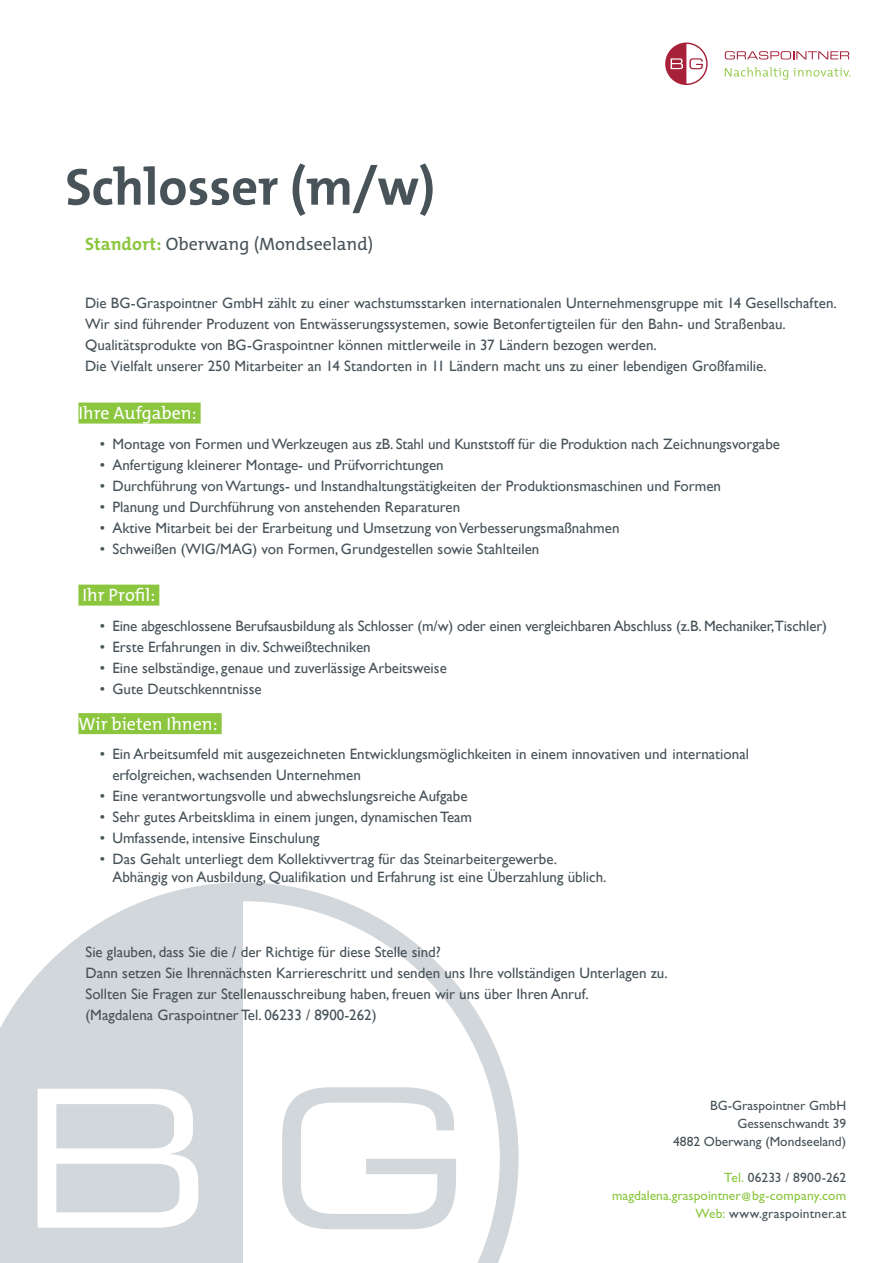
<style>
.page{position:relative;width:893px;height:1263px;background:#fff}
.page>*{position:absolute;margin:0;border:0;box-sizing:border-box;transform-origin:0 0}
.t1{font:700 52.5px "The Mix E2 s";color:#475359}
.t2{font:18px "The Mix E2 s";color:#fff}
.t3{font:18px "The Mix E2 s";color:#475359}
.t4{font:15px/21px "Gill Sans";color:#475359}
.t5{font:13.5px/18px "Gill Sans Std";letter-spacing:.005em;color:#8bc63e;text-align:right}
.t6{font:13.5px/18px "Gill Sans Std";color:#475359;text-align:right}
.s1{font-weight:700;color:#8bc63e}
.s2{color:#475359}
.s3{font-weight:700;font-size:9px}
</style>
<div class="page">
<svg style="left:0;top:882px;width:519px;height:381px"></svg>
<svg style="left:282px;top:1087px;width:174px;height:142px"></svg>
<svg style="left:38px;top:1089px;width:160px;height:139px"></svg>
<svg style="left:725px;top:51px;width:124px;height:8px"></svg>
<svg style="left:725px;top:67px;width:125px;height:13px"></svg>
<svg style="left:665px;top:43px;width:43px;height:42px"></svg>
<div style="left:78px;top:403px;width:123px;height:21px;background:#8bc63e"></div>
<div style="left:78px;top:585px;width:81px;height:21px;background:#8bc63e"></div>
<div style="left:78px;top:713px;width:144px;height:21px;background:#8bc63e"></div>
<h1 class="t1" style="left:65px;top:153px;width:372px">Schlosser (m/w)</h1>
<p class="t3" style="left:85px;top:232px;width:289px"><span class="s1">Standort:</span> Oberwang (Mondseeland)</p>
<p class="t4" style="left:85px;top:293px;width:753px">Die BG-Graspointner GmbH zählt zu einer wachstumsstarken internationalen Unternehmensgruppe mit 14 Gesellschaften.<br>Wir sind führender Produzent von Entwässerungssystemen, sowie Betonfertigteilen für den Bahn- und Straßenbau.<br>Qualitätsprodukte von BG-Graspointner können mittlerweile in 37 Ländern bezogen werden.<br>Die Vielfalt unserer 250 Mitarbeiter an 14 Standorten in 11 Ländern macht uns zu einer lebendigen Großfamilie.</p>
<p class="t2" style="left:78px;top:401px;width:120px">Ihre Aufgaben:</p>
<p class="t4" style="left:100px;top:433px;width:682px">• Montage von Formen und Werkzeugen aus zB. Stahl und Kunststoff für die Produktion nach Zeichnungsvorgabe</p>
<p class="t4" style="left:100px;top:454px;width:345px">• Anfertigung kleinerer Montage- und Prüfvorrichtungen</p>
<p class="t4" style="left:100px;top:475px;width:623px">• Durchführung von Wartungs- und Instandhaltungstätigkeiten der Produktionsmaschinen und Formen</p>
<p class="t4" style="left:100px;top:496px;width:362px">• Planung und Durchführung von anstehenden Reparaturen</p>
<p class="t4" style="left:100px;top:517px;width:521px">• Aktive Mitarbeit bei der Erarbeitung und Umsetzung von Verbesserungsmaßnahmen</p>
<p class="t4" style="left:100px;top:538px;width:441px">• Schweißen (WIG/MAG) von Formen, Grundgestellen sowie Stahlteilen</p>
<p class="t2" style="left:82px;top:583px;width:75px">Ihr Profil:</p>
<p class="t4" style="left:100px;top:615px;width:729px">• Eine abgeschlossene Berufsausbildung als Schlosser (m/w) oder einen vergleichbaren Abschluss (z.B. Mechaniker,Tischler)</p>
<p class="t4" style="left:100px;top:636px;width:272px">• Erste Erfahrungen in div. Schweißtechniken</p>
<p class="t4" style="left:100px;top:657px;width:349px">• Eine selbständige, genaue und zuverlässige Arbeitsweise</p>
<p class="t4" style="left:100px;top:678px;width:163px">• Gute Deutschkenntnisse</p>
<p class="t2" style="left:78px;top:712px;width:141px">Wir bieten Ihnen:</p>
<p class="t4" style="left:112px;top:744px;width:638px;text-indent:-13px">• Ein Arbeitsumfeld mit ausgezeichneten Entwicklungsmöglichkeiten in einem innovativen und international erfolgreichen, wachsenden Unternehmen</p>
<p class="t4" style="left:100px;top:786px;width:369px">• Eine verantwortungsvolle und abwechslungsreiche Aufgabe</p>
<p class="t4" style="left:100px;top:807px;width:374px">• Sehr gutes Arbeitsklima in einem jungen, dynamischen Team</p>
<p class="t4" style="left:100px;top:828px;width:221px">• Umfassende, intensive Einschulung</p>
<p class="t4" style="left:112px;top:850px;width:496px;line-height:18px;text-indent:-13px">• Das Gehalt unterliegt dem Kollektivvertrag für das Steinarbeitergewerbe.<br>Abhängig von Ausbildung, Qualifikation und Erfahrung ist eine Überzahlung üblich.</p>
<p class="t4" style="left:85px;top:942px;width:584px">Sie glauben, dass Sie die / der Richtige für diese Stelle sind?<br>Dann setzen Sie Ihrennächsten Karriereschritt und senden uns Ihre vollständigen Unterlagen zu.<br>Sollten Sie Fragen zur Stellenausschreibung haben, freuen wir uns über Ihren Anruf.<br>(Magdalena Graspointner Tel. 06233 / 8900-262)</p>
<p class="t6" style="left:673px;top:1097px;width:175px">BG-Graspointner GmbH<br>Gessenschwandt 39<br>4882 Oberwang (Mondseeland)</p>
<p class="t5" style="left:612px;top:1169px;width:235px">Tel. <span class="s2">06233 / 8900-262 </span>magdalena.graspointner<span class="s3">@</span> bg-company.com<br>Web: <span class="s2">www.graspointner.at</span></p>
</div>
